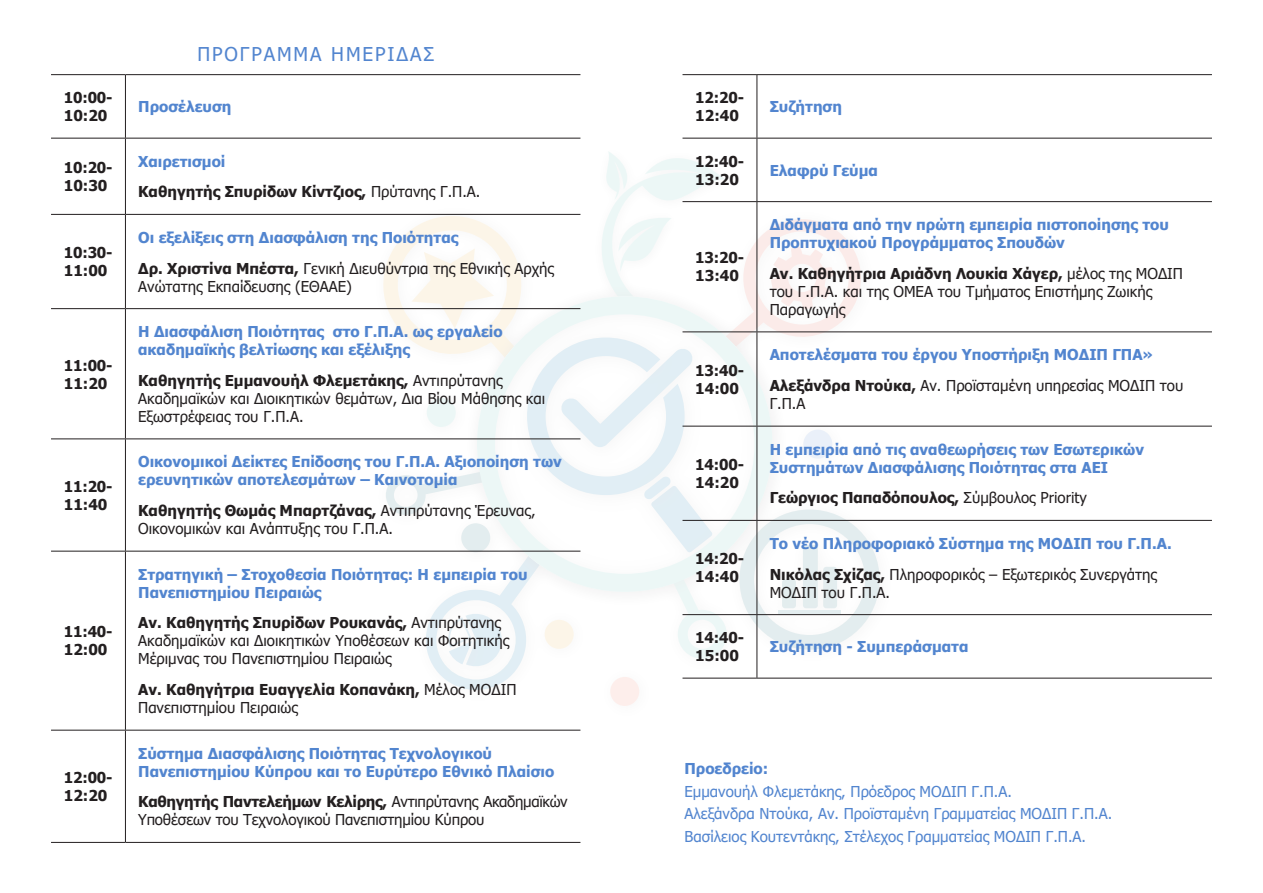
<style>
.page{position:relative;width:1263px;height:893px;background:#fff}
.page>*{position:absolute;margin:0;border:0;box-sizing:border-box;transform-origin:0 0}
.t1{font:19.05px "Tahoma";letter-spacing:.1em;color:#5285cf}
.t2{font:15px/18px "Tahoma";color:#231f20}
.t3{font:700 15px/18px "Tahoma";color:#5285cf}
.t4{font:700 15px/18px "Tahoma";color:#231f20}
.t5{font:15px "Tahoma";color:#5285cf}
.s1{font-weight:400}
.s2{font-weight:700}
</style>
<div class="page">
<svg style="left:606px;top:152px;width:119px;height:53px"></svg>
<svg style="left:618px;top:211px;width:251px;height:215px"></svg>
<div style="left:758px;top:233px;width:92px;height:93px;background:#231f20;opacity:.36"></div>
<svg style="left:771px;top:247px;width:62px;height:62px"></svg>
<div style="left:369px;top:202px;width:249px;height:267px;background:#231f20;opacity:.36"></div>
<svg style="left:374px;top:206px;width:228px;height:247px"></svg>
<div style="left:400px;top:236px;width:109px;height:108px;background:#231f20;opacity:.36"></div>
<svg style="left:411px;top:248px;width:83px;height:81px"></svg>
<div style="left:790px;top:416px;width:60px;height:60px;background:#fff"></div>
<div style="left:803px;top:430px;width:29px;height:29px;background:#eaf0f9;border-radius:50%"></div>
<div style="left:610px;top:677px;width:29px;height:29px;background:#fdeeeb;border-radius:50%"></div>
<svg style="left:744px;top:509px;width:136px;height:141px"></svg>
<div style="left:372px;top:457px;width:137px;height:75px;background:#fff"></div>
<svg style="left:386px;top:337px;width:341px;height:359px"></svg>
<div style="left:463px;top:282px;width:327px;height:327px;background:#231f20;opacity:.36"></div>
<svg style="left:477px;top:296px;width:295px;height:296px"></svg>
<div style="left:767px;top:565px;width:47px;height:61px;background:#fff"></div>
<div style="left:782px;top:579px;width:14px;height:29px;background:#e3edef;border-radius:3px"></div>
<div style="left:808px;top:553px;width:47px;height:73px;background:#fefefe"></div>
<div style="left:823px;top:567px;width:14px;height:41px;background:#e3edef;border-radius:3px"></div>
<div style="left:788px;top:531px;width:48px;height:95px;background:#231f20;opacity:.36"></div>
<div style="left:803px;top:545px;width:15px;height:63px;background:#e3edef;border-radius:3px"></div>
<div style="left:765px;top:596px;width:92px;height:36px;background:#231f20;opacity:.36"></div>
<hr style="left:778px;top:610px;width:63px;height:4px;background:#e3edef">
<hr style="left:51px;top:74px;width:74px;height:1px;background:#231f20">
<hr style="left:125px;top:74px;width:455px;height:1px;background:#231f20">
<hr style="left:125px;top:75px;width:1px;height:63px;background:#231f20">
<hr style="left:51px;top:138px;width:74px;height:1px;background:#231f20">
<hr style="left:125px;top:138px;width:455px;height:1px;background:#231f20">
<hr style="left:125px;top:139px;width:1px;height:75px;background:#231f20">
<hr style="left:51px;top:214px;width:74px;height:1px;background:#231f20">
<hr style="left:125px;top:214px;width:455px;height:1px;background:#231f20">
<hr style="left:125px;top:215px;width:1px;height:93px;background:#231f20">
<hr style="left:51px;top:308px;width:74px;height:1px;background:#231f20">
<hr style="left:125px;top:308px;width:455px;height:1px;background:#231f20">
<hr style="left:125px;top:309px;width:1px;height:129px;background:#231f20">
<hr style="left:51px;top:438px;width:74px;height:1px;background:#231f20">
<hr style="left:125px;top:438px;width:455px;height:1px;background:#231f20">
<hr style="left:125px;top:439px;width:1px;height:112px;background:#231f20">
<hr style="left:51px;top:551px;width:74px;height:1px;background:#231f20">
<hr style="left:125px;top:551px;width:455px;height:1px;background:#231f20">
<hr style="left:125px;top:551px;width:1px;height:179px;background:#231f20">
<hr style="left:51px;top:730px;width:74px;height:1px;background:#231f20">
<hr style="left:125px;top:730px;width:455px;height:1px;background:#231f20">
<hr style="left:125px;top:730px;width:1px;height:112px;background:#231f20">
<hr style="left:51px;top:842px;width:74px;height:1px;background:#231f20">
<hr style="left:125px;top:842px;width:455px;height:1px;background:#231f20">
<hr style="left:682px;top:520px;width:75px;height:1px;background:#231f20">
<hr style="left:757px;top:520px;width:455px;height:1px;background:#231f20">
<hr style="left:682px;top:614px;width:75px;height:1px;background:#231f20">
<hr style="left:757px;top:614px;width:455px;height:1px;background:#231f20">
<hr style="left:682px;top:678px;width:75px;height:1px;background:#231f20">
<hr style="left:757px;top:678px;width:455px;height:1px;background:#231f20">
<hr style="left:682px;top:74px;width:75px;height:1px;background:#231f20">
<hr style="left:757px;top:74px;width:455px;height:1px;background:#231f20">
<hr style="left:756px;top:75px;width:1px;height:63px;background:#231f20">
<hr style="left:682px;top:138px;width:75px;height:1px;background:#231f20">
<hr style="left:757px;top:138px;width:455px;height:1px;background:#231f20">
<hr style="left:756px;top:139px;width:1px;height:62px;background:#231f20">
<hr style="left:682px;top:201px;width:75px;height:1px;background:#231f20">
<hr style="left:757px;top:201px;width:455px;height:1px;background:#231f20">
<hr style="left:756px;top:202px;width:1px;height:129px;background:#231f20">
<hr style="left:682px;top:331px;width:75px;height:1px;background:#231f20">
<hr style="left:757px;top:331px;width:455px;height:1px;background:#231f20">
<hr style="left:756px;top:332px;width:1px;height:94px;background:#231f20">
<hr style="left:682px;top:426px;width:75px;height:1px;background:#231f20">
<hr style="left:757px;top:426px;width:455px;height:1px;background:#231f20">
<hr style="left:756px;top:426px;width:1px;height:94px;background:#231f20">
<hr style="left:756px;top:521px;width:1px;height:93px;background:#231f20">
<hr style="left:756px;top:615px;width:1px;height:63px;background:#231f20">
<p class="t1" style="left:197px;top:41px;width:238px">ΠΡΟΓΡΑΜΜΑ ΗΜΕΡΙΔΑΣ</p>
<p class="t4" style="left:64px;top:89px;width:50px">10:00-<br>10:20</p>
<p class="t3" style="left:138px;top:98px;width:95px">Προσέλευση</p>
<p class="t4" style="left:64px;top:159px;width:50px">10:20-<br>10:30</p>
<p class="t3" style="left:138px;top:153px;width:89px">Χαιρετισμοί</p>
<p class="t4" style="left:138px;top:184px;width:344px">Καθηγητής Σπυρίδων Κίντζιος, <span class="s1">Πρύτανης Γ.Π.Α.</span></p>
<p class="t4" style="left:64px;top:244px;width:50px">10:30-<br>11:00</p>
<p class="t4" style="left:64px;top:357px;width:50px">11:00-<br>11:20</p>
<p class="t4" style="left:64px;top:478px;width:50px">11:20-<br>11:40</p>
<p class="t4" style="left:64px;top:623px;width:50px">11:40-<br>12:00</p>
<p class="t4" style="left:64px;top:769px;width:50px">12:00-<br>12:20</p>
<p class="t3" style="left:138px;top:229px;width:322px">Οι εξελίξεις στη Διασφάλιση της Ποιότητας</p>
<p class="t2" style="left:138px;top:260px;width:417px"><span class="s2">Δρ. Χριστίνα Μπέστα,</span> Γενική Διευθύντρια της Εθνικής Αρχής<br>Ανώτατης Εκπαίδευσης (ΕΘΑΑΕ)</p>
<p class="t3" style="left:138px;top:323px;width:366px">Η Διασφάλιση Ποιότητας στο Γ.Π.Α. ως εργαλείο ακαδημαϊκής βελτίωσης και εξέλιξης</p>
<p class="t2" style="left:138px;top:372px;width:408px"><span class="s2">Καθηγητής Εμμανουήλ Φλεμετάκης,</span> Αντιπρύτανης<br>Ακαδημαϊκών και Διοικητικών θεμάτων, Δια Βίου Μάθησης και<br>Εξωστρέφειας του Γ.Π.Α.</p>
<p class="t3" style="left:138px;top:453px;width:425px">Οικονομικοί Δείκτες Επίδοσης του Γ.Π.Α. Αξιοποίηση των ερευνητικών αποτελεσμάτων – Καινοτομία</p>
<p class="t2" style="left:138px;top:502px;width:399px"><span class="s2">Καθηγητής Θωμάς Μπαρτζάνας,</span> Αντιπρύτανης Έρευνας,<br>Οικονομικών και Ανάπτυξης του Γ.Π.Α.</p>
<p class="t3" style="left:138px;top:566px;width:391px">Στρατηγική – Στοχοθεσία Ποιότητας: Η εμπειρία του<br>Πανεπιστημίου Πειραιώς</p>
<p class="t2" style="left:138px;top:615px;width:372px"><span class="s2">Αν. Καθηγητής Σπυρίδων Ρουκανάς,</span> Αντιπρύτανης<br>Ακαδημαϊκών και Διοικητικών Υποθέσεων και Φοιτητικής<br>Μέριμνας του Πανεπιστημίου Πειραιώς</p>
<p class="t4" style="left:138px;top:681px;width:380px">Αν. Καθηγήτρια Ευαγγελία Κοπανάκη, <span class="s1">Μέλος ΜΟΔΙΠ<br>Πανεπιστημίου Πειραιώς</span></p>
<p class="t3" style="left:138px;top:745px;width:418px">Σύστημα Διασφάλισης Ποιότητας Τεχνολογικού<br>Πανεπιστημίου Κύπρου και το Ευρύτερο Εθνικό Πλαίσιο</p>
<p class="t2" style="left:138px;top:794px;width:431px"><span class="s2">Καθηγητής Παντελεήμων Κελίρης,</span> Αντιπρύτανης Ακαδημαϊκών<br>Υποθέσεων του Τεχνολογικού Πανεπιστημίου Κύπρου</p>
<p class="t4" style="left:695px;top:89px;width:50px">12:20-<br>12:40</p>
<p class="t3" style="left:770px;top:98px;width:74px">Συζήτηση</p>
<p class="t4" style="left:695px;top:153px;width:50px">12:40-<br>13:20</p>
<p class="t3" style="left:770px;top:162px;width:110px">Ελαφρύ Γεύμα</p>
<p class="t4" style="left:695px;top:250px;width:50px">13:20-<br>13:40</p>
<p class="t4" style="left:695px;top:362px;width:50px">13:40-<br>14:00</p>
<p class="t4" style="left:695px;top:456px;width:50px">14:00-<br>14:20</p>
<p class="t4" style="left:695px;top:550px;width:50px">14:20-<br>14:40</p>
<p class="t3" style="left:770px;top:216px;width:401px">Διδάγματα από την πρώτη εμπειρία πιστοποίησης του<br>Προπτυχιακού Προγράμματος Σπουδών</p>
<p class="t2" style="left:770px;top:265px;width:415px"><span class="s2">Αν. Καθηγήτρια Αριάδνη Λουκία Χάγερ,</span> μέλος της ΜΟΔΙΠ του Γ.Π.Α. και της ΟΜΕΑ του Τμήματος Επιστήμης Ζωικής<br>Παραγωγής</p>
<p class="t3" style="left:770px;top:346px;width:385px">Αποτελέσματα του έργου Υποστήριξη ΜΟΔΙΠ ΓΠΑ»</p>
<p class="t2" style="left:770px;top:377px;width:415px"><span class="s2">Αλεξάνδρα Ντούκα,</span> Αν. Προϊσταμένη υπηρεσίας ΜΟΔΙΠ του<br>Γ.Π.Α</p>
<p class="t3" style="left:770px;top:441px;width:376px">Η εμπειρία από τις αναθεωρήσεις των Εσωτερικών<br>Συστημάτων Διασφάλισης Ποιότητας στα ΑΕΙ</p>
<p class="t4" style="left:770px;top:489px;width:319px">Γεώργιος Παπαδόπουλος, <span class="s1">Σύμβουλος Priority</span></p>
<p class="t3" style="left:770px;top:535px;width:404px">Το νέο Πληροφοριακό Σύστημα της ΜΟΔΙΠ του Γ.Π.Α.</p>
<p class="t2" style="left:770px;top:566px;width:389px"><span class="s2">Νικόλας Σχίζας,</span> Πληροφορικός – Εξωτερικός Συνεργάτης<br>ΜΟΔΙΠ του Γ.Π.Α.</p>
<p class="t4" style="left:695px;top:629px;width:50px">14:40-<br>15:00</p>
<p class="t3" style="left:770px;top:638px;width:200px">Συζήτηση - Συμπεράσματα</p>
<p class="t3" style="left:684px;top:761px;width:85px">Προεδρείο:</p>
<p class="t5" style="left:684px;top:781px;width:329px">Εμμανουήλ Φλεμετάκης, Πρόεδρος ΜΟΔΙΠ Γ.Π.Α.</p>
<p class="t5" style="left:684px;top:804px;width:429px">Αλεξάνδρα Ντούκα, Αν. Προϊσταμένη Γραμματείας ΜΟΔΙΠ Γ.Π.Α.</p>
<p class="t5" style="left:684px;top:826px;width:403px">Βασίλειος Κουτεντάκης, Στέλεχος Γραμματείας ΜΟΔΙΠ Γ.Π.Α.</p>
</div>
